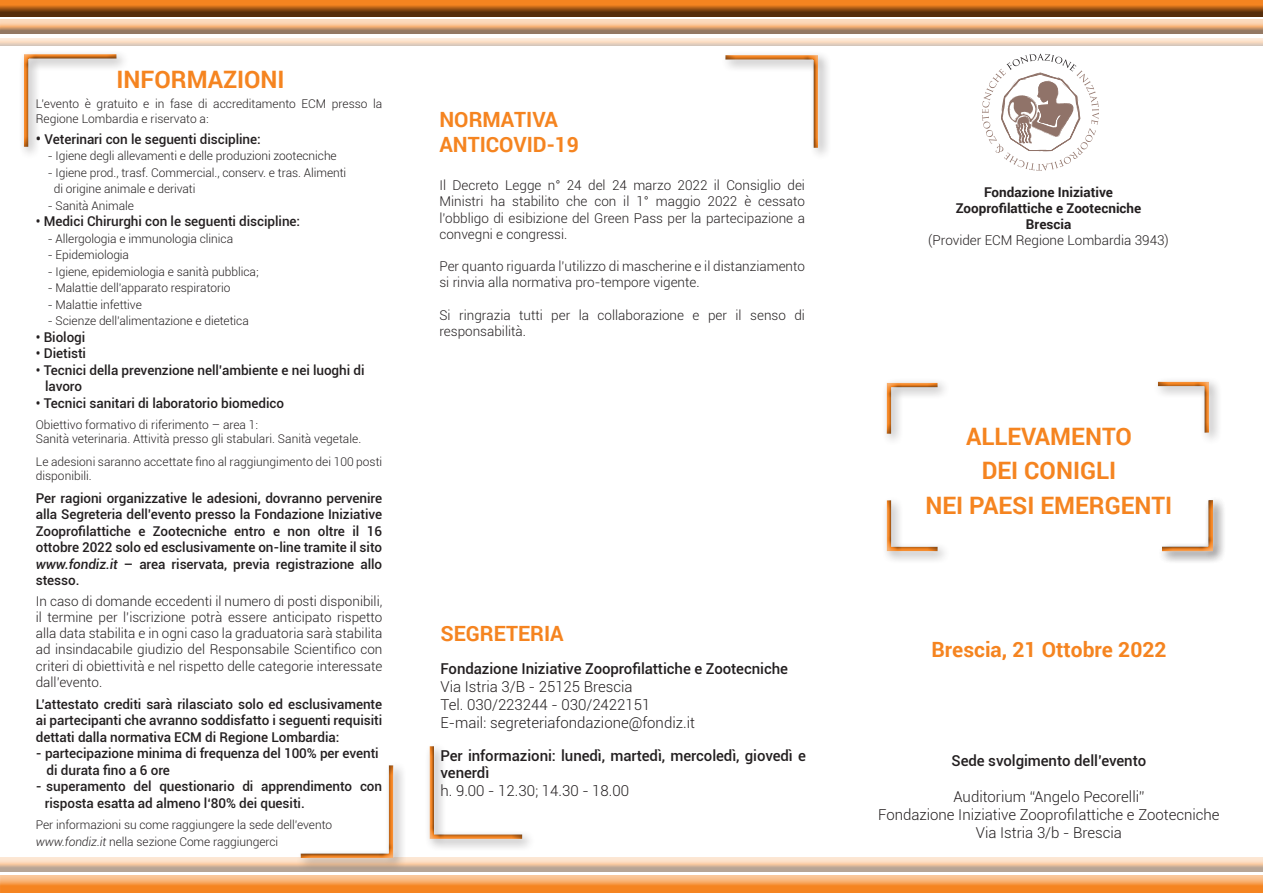
<style>
.page{position:relative;width:1263px;height:893px;background:#fff}
.page>*{position:absolute;margin:0;border:0;box-sizing:border-box;transform-origin:0 0}
.t1{font:700 24px/34.5px "Roboto";color:#f58420;text-align:center}
.t2{font:700 21px/25.2px "Roboto";color:#f58420}
.t3{font:300 15px/18px "Roboto";color:#231f20}
.t4{font:500 15px/16.5px "Roboto";letter-spacing:-.005em;color:#231f20}
.t5{font:500 13.5px/16.5px "Roboto";letter-spacing:-.005em;color:#231f20}
.t6{font:300 13.5px/16.2px "Roboto";color:#231f20;text-align:justify}
.t7{font:700 13.5px/16.2px "Roboto";color:#231f20;text-align:center}
.t8{font:300 12px/14.4px "Roboto";letter-spacing:-.005em;color:#231f20}
.s1{font-size:15px}
.s2{font-style:italic}
</style>
<div class="page">
<svg style="left:982px;top:54px;width:117px;height:117px"></svg>
<div style="left:0;top:873px;width:1263px;height:20px;background:#fff;opacity:.75"></div>
<div style="left:0;top:876px;width:1263px;height:17px;background:#231f20;opacity:.75"></div>
<div style="left:0;top:0;width:1263px;height:16px;background:#231f20;opacity:.75"></div>
<div style="left:0;top:857px;width:1263px;height:16px;background:#231f20;opacity:.75"></div>
<div style="left:0;top:18px;width:1263px;height:12px;background:#fbdbc0"></div>
<div style="left:0;top:20px;width:1263px;height:15px;background:#231f20;opacity:.75"></div>
<div style="left:0;top:37px;width:1263px;height:9px;background:#231f20;opacity:.75"></div>
<div style="left:22px;top:53px;width:96px;height:96px;background:#231f20;opacity:.75"></div>
<div style="left:885px;top:382px;width:54px;height:54px;background:#231f20;opacity:.75"></div>
<div style="left:1153px;top:377px;width:69px;height:69px;background:#231f20;opacity:.41"></div>
<div style="left:1156px;top:380px;width:54px;height:54px;background:#231f20;opacity:.75"></div>
<div style="left:1157px;top:495px;width:69px;height:70px;background:#231f20;opacity:.41"></div>
<div style="left:1160px;top:498px;width:54px;height:54px;background:#231f20;opacity:.75"></div>
<div style="left:882px;top:495px;width:68px;height:70px;background:#231f20;opacity:.41"></div>
<div style="left:886px;top:499px;width:54px;height:54px;background:#231f20;opacity:.75"></div>
<div style="left:296px;top:761px;width:111px;height:110px;background:#231f20;opacity:.41"></div>
<div style="left:299px;top:763px;width:96px;height:96px;background:#231f20;opacity:.75"></div>
<div style="left:425px;top:741px;width:110px;height:111px;background:#231f20;opacity:.41"></div>
<div style="left:428px;top:744px;width:96px;height:96px;background:#231f20;opacity:.75"></div>
<div style="left:721px;top:50px;width:110px;height:111px;background:#231f20;opacity:.41"></div>
<div style="left:723px;top:54px;width:96px;height:96px;background:#231f20;opacity:.75"></div>
<h1 class="t1" style="left:117px;top:61px;width:170px">INFORMAZIONI</h1>
<p class="t8" style="left:36px;top:96px;width:348px">L’evento è gratuito e in fase di accreditamento ECM presso la<br>Regione Lombardia e riservato a:</p>
<p class="t5" style="left:36px;top:130px;width:226px"><span class="s1">•</span> Veterinari con le seguenti discipline:</p>
<p class="t8" style="left:48px;top:148px;width:290px">- Igiene degli allevamenti e delle produzioni zootecniche</p>
<p class="t8" style="left:54px;top:164px;width:294px;line-height:16.5px;text-indent:-6px">- Igiene prod., trasf. Commercial., conserv. e tras. Alimenti di origine animale e derivati</p>
<p class="t8" style="left:48px;top:198px;width:88px">- Sanità Animale</p>
<p class="t5" style="left:36px;top:213px;width:266px">• Medici Chirurghi con le seguenti discipline:</p>
<p class="t8" style="left:48px;top:231px;width:187px">- Allergologia e immunologia clinica</p>
<p class="t8" style="left:48px;top:247px;width:83px">- Epidemiologia</p>
<p class="t8" style="left:48px;top:264px;width:212px">- Igiene, epidemiologia e sanità pubblica;</p>
<p class="t8" style="left:48px;top:280px;width:184px">- Malattie dell’apparato respiratorio</p>
<p class="t8" style="left:48px;top:297px;width:96px">- Malattie infettive</p>
<p class="t8" style="left:48px;top:313px;width:202px">- Scienze dell’alimentazione e dietetica</p>
<p class="t5" style="left:36px;top:328px;width:51px">• Biologi</p>
<p class="t5" style="left:36px;top:345px;width:52px">• Dietisti</p>
<p class="t5" style="left:45px;top:361px;width:321px;text-indent:-9px">• Tecnici della prevenzione nell’ambiente e nei luoghi di lavoro</p>
<p class="t5" style="left:36px;top:394px;width:250px">• Tecnici sanitari di laboratorio biomedico</p>
<p class="t8" style="left:36px;top:417px;width:327px">Obiettivo formativo di riferimento – area 1:<br>Sanità veterinaria. Attività presso gli stabulari. Sanità vegetale.</p>
<p class="t8" style="left:36px;top:454px;width:348px">Le adesioni saranno accettate fino al raggiungimento dei 100 posti disponibili.</p>
<p class="t5" style="left:36px;top:489px;width:348px;text-align:justify">Per ragioni organizzative le adesioni, dovranno pervenire alla Segreteria dell’evento presso la Fondazione Iniziative Zooprofilattiche e Zootecniche entro e non oltre il 16 ottobre 2022 solo ed esclusivamente on-line tramite il sito <span class="s2">www.fondiz.it</span> – area riservata, previa registrazione allo stesso.</p>
<p class="t6" style="left:36px;top:592px;width:348px">In caso di domande eccedenti il numero di posti disponibili, il termine per l’iscrizione potrà essere anticipato rispetto alla data stabilita e in ogni caso la graduatoria sarà stabilita ad insindacabile giudizio del Responsabile Scientifico con criteri di obiettività e nel rispetto delle categorie interessate dall’evento.</p>
<p class="t5" style="left:36px;top:695px;width:348px;text-align:justify">L’attestato crediti sarà rilasciato solo ed esclusivamente ai partecipanti che avranno soddisfatto i seguenti requisiti dettati dalla normativa ECM di Regione Lombardia:</p>
<p class="t5" style="left:47px;top:745px;width:334px;text-indent:-11px">- partecipazione minima di frequenza del 100% per eventi di durata fino a 6 ore</p>
<p class="t5" style="left:45px;top:778px;width:339px;text-indent:-9px">- superamento del questionario di apprendimento con risposta esatta ad almeno l‘80% dei quesiti.</p>
<p class="t8" style="left:36px;top:816px;width:298px;line-height:16.5px">Per informazioni su come raggiungere la sede dell’evento <span class="s2">www.fondiz.it</span> nella sezione Come raggiungerci</p>
<h2 class="t2" style="left:439px;top:106px;width:141px">NORMATIVA<br>ANTICOVID-19</h2>
<p class="t6" style="left:439px;top:177px;width:367px">Il Decreto Legge n° 24 del 24 marzo 2022 il Consiglio dei Ministri ha stabilito che con il 1° maggio 2022 è cessato l’obbligo di esibizione del Green Pass per la partecipazione a convegni e congressi.</p>
<p class="t6" style="left:439px;top:258px;width:367px">Per quanto riguarda l’utilizzo di mascherine e il distanziamento si rinvia alla normativa pro-tempore vigente.</p>
<p class="t6" style="left:439px;top:306px;width:367px">Si ringrazia tutti per la collaborazione e per il senso di responsabilità.</p>
<h2 class="t2" style="left:440px;top:620px;width:125px">SEGRETERIA</h2>
<p class="t4" style="left:440px;top:660px;width:349px">Fondazione Iniziative Zooprofilattiche e Zootecniche</p>
<p class="t3" style="left:440px;top:677px;width:256px">Via Istria 3/B - 25125 Brescia<br>Tel. 030/223244 - 030/2422151<br>E-mail: segreteriafondazione@fondiz.it</p>
<p class="t4" style="left:440px;top:747px;width:367px">Per informazioni: lunedì, martedì, mercoledì, giovedì e venerdì</p>
<p class="t3" style="left:440px;top:781px;width:190px">h. 9.00 - 12.30; 14.30 - 18.00</p>
<p class="t7" style="left:956px;top:183px;width:187px">Fondazione Iniziative<br>Zooprofilattiche e Zootecniche<br>Brescia</p>
<p class="t6" style="left:928px;top:232px;width:242px">(Provider ECM Regione Lombardia 3943)</p>
<h1 class="t1" style="left:925px;top:418px;width:248px">ALLEVAMENTO<br>DEI CONIGLI<br>NEI PAESI EMERGENTI</h1>
<h2 class="t2" style="left:931px;top:636px;width:237px">Brescia, 21 Ottobre 2022</h2>
<p class="t4" style="left:951px;top:752px;width:196px">Sede svolgimento dell’evento</p>
<p class="t3" style="left:878px;top:787px;width:343px;text-align:center">Auditorium “Angelo Pecorelli”<br>Fondazione Iniziative Zooprofilattiche e Zootecniche<br>Via Istria 3/b - Brescia</p>
</div>
